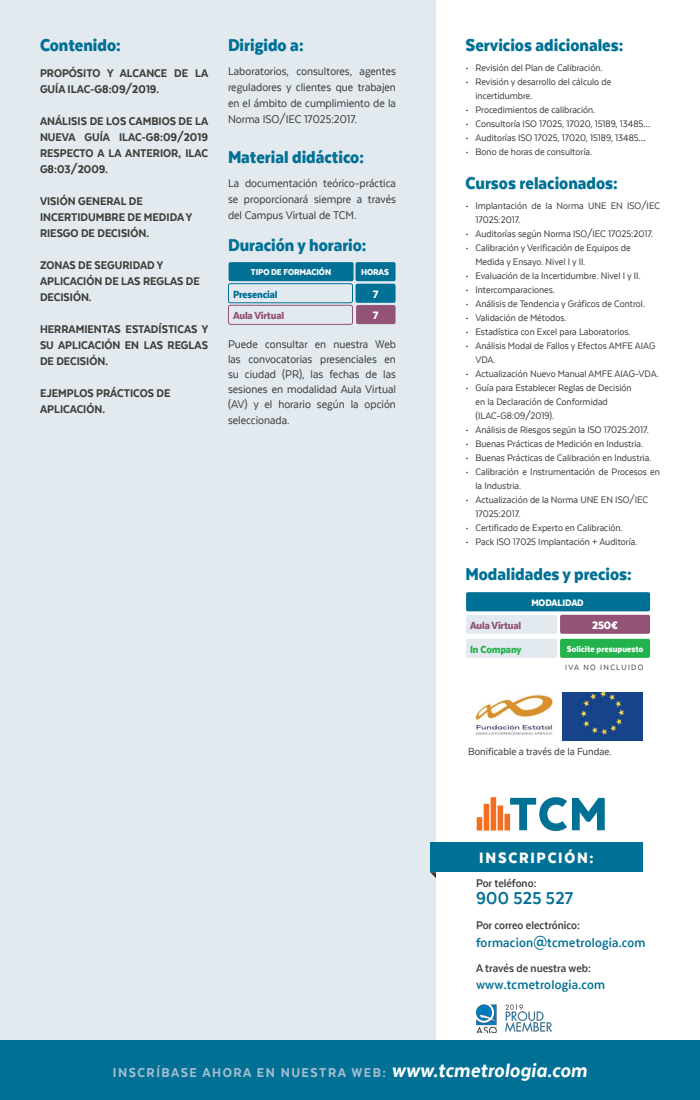
<style>
.page{position:relative;width:700px;height:1100px;background:#fff}
.page>*{position:absolute;margin:0;border:0;box-sizing:border-box;transform-origin:0 0}
.t1{font:900 20px "Texta Narrow";color:#007095}
.t2{font:700 20px "Texta Narrow";letter-spacing:.015em;color:#007095}
.t3{font:900 17.5px "Texta Narrow";letter-spacing:.1em;color:#fff}
.t4{font:800 15px "Texta Narrow";letter-spacing:.1em;color:#a5bccf}
.t5{font:700 15px "Texta Narrow";letter-spacing:.015em;color:#007095}
.t6{font:13px/16px "Texta Narrow";color:#3e3d39;text-align:justify}
.t7{font:800 13px/16px "Texta Narrow";color:#3e3d39}
.t8{font:700 13px "Texta Narrow";color:#3e3d39}
.t9{font:900 12.5px "Texta Narrow";color:#fff}
.t10{font:12px "Texta Narrow";color:#3e3d39}
.t11{font:900 12px "Texta Narrow";letter-spacing:-.01em;color:#925376}
.t12{font:900 12px "Texta Narrow";letter-spacing:-.01em;color:#007095}
.t13{font:900 12px "Texta Narrow";letter-spacing:-.01em;color:#23b24b}
.t14{font:11px/14px "Texta Narrow";color:#3e3d39}
.t15{font:900 11px "Texta Narrow";letter-spacing:-.01em;color:#fff}
.t16{font:900 10px "Texta Narrow";color:#fff}
.t17{font:9px "Texta Narrow";letter-spacing:.15em;color:#3e3d39}
.s1{font-style:italic;font-size:22.5px;color:#fff}
</style>
<div class="page">
<div style="left:0;top:0;width:436px;height:1100px;background:#e2e9ef"></div>
<div style="left:0;top:1040px;width:700px;height:60px;background:#007095"></div>
<img style="left:563px;top:692px;width:79px;height:49px">
<img style="left:475px;top:694px;width:78px;height:41px">
<div style="left:430px;top:842px;width:213px;height:30px;background:#007095"></div>
<svg style="left:430px;top:872px;width:6px;height:6px"></svg>
<svg style="left:477px;top:797px;width:128px;height:34px"></svg>
<div style="left:466px;top:615px;width:91px;height:19px;background:#e2e9ef;border-radius:2px"></div>
<div style="left:560px;top:615px;width:90px;height:19px;background:#925376;border-radius:2px"></div>
<div style="left:560px;top:639px;width:90px;height:19px;background:#23b24b;border-radius:2px"></div>
<div style="left:466px;top:639px;width:91px;height:19px;background:#e2e9ef;border-radius:2px"></div>
<div style="left:466px;top:592px;width:184px;height:19px;background:#007095;border-radius:2px"></div>
<img style="left:476px;top:1004px;width:76px;height:29px">
<div style="left:229px;top:262px;width:125px;height:19px;background:#007095;border-radius:2px"></div>
<div style="left:356px;top:262px;width:40px;height:19px;background:#007095;border-radius:2px"></div>
<div style="left:356px;top:284px;width:40px;height:19px;background:#007095;border-radius:2px"></div>
<div style="left:228px;top:283px;width:125px;height:20px;border:1px solid #007095;border-radius:2px"></div>
<div style="left:356px;top:305px;width:40px;height:19px;background:#925376;border-radius:2px"></div>
<div style="left:228px;top:305px;width:125px;height:20px;border:1px solid #925376;border-radius:2px"></div>
<p class="t1" style="left:40px;top:34px;width:82px">Contenido:</p>
<p class="t7" style="left:40px;top:64px;width:170px">PROPÓSITO Y ALCANCE DE LA<br>GUÍA ILAC-G8:09/2019.</p>
<p class="t7" style="left:40px;top:112px;width:170px;text-align:justify">ANÁLISIS DE LOS CAMBIOS DE LA NUEVA GUÍA ILAC-G8:09/2019<br>RESPECTO A LA ANTERIOR, ILAC G8:03/2009.</p>
<p class="t7" style="left:40px;top:193px;width:154px">VISIÓN GENERAL DE<br>INCERTIDUMBRE DE MEDIDA Y<br>RIESGO DE DECISIÓN.</p>
<p class="t7" style="left:40px;top:257px;width:161px">ZONAS DE SEGURIDAD Y<br>APLICACIÓN DE LAS REGLAS DE<br>DECISIÓN.</p>
<p class="t7" style="left:40px;top:321px;width:170px;text-align:justify">HERRAMIENTAS ESTADÍSTICAS Y SU APLICACIÓN EN LAS REGLAS DE DECISIÓN.</p>
<p class="t7" style="left:40px;top:385px;width:132px">EJEMPLOS PRÁCTICOS DE<br>APLICACIÓN.</p>
<p class="t1" style="left:228px;top:34px;width:77px">Dirigido a:</p>
<p class="t6" style="left:228px;top:63px;width:170px">Laboratorios, consultores, agentes reguladores y clientes que trabajen en el ámbito de cumplimiento de la Norma ISO/IEC 17025:2017.</p>
<p class="t1" style="left:228px;top:146px;width:138px">Material didáctico:</p>
<p class="t6" style="left:228px;top:175px;width:170px">La documentación teórico-práctica se proporcionará siempre a través del Campus Virtual de TCM.</p>
<p class="t1" style="left:228px;top:234px;width:140px">Duración y horario:</p>
<p class="t16" style="left:251px;top:267px;width:82px">TIPO DE FORMACIÓN</p>
<p class="t16" style="left:361px;top:267px;width:29px">HORAS</p>
<p class="t12" style="left:233px;top:288px;width:46px">Presencial</p>
<p class="t9" style="left:373px;top:288px;width:7px">7</p>
<p class="t11" style="left:233px;top:309px;width:53px">Aula Virtual</p>
<p class="t9" style="left:373px;top:309px;width:7px">7</p>
<p class="t6" style="left:228px;top:336px;width:170px;line-height:15.2px">Puede consultar en nuestra Web las convocatorias presenciales en su ciudad (PR), las fechas de las sesiones en modalidad Aula Virtual (AV) y el horario según la opción seleccionada.</p>
<p class="t1" style="left:466px;top:34px;width:159px">Servicios adicionales:</p>
<p class="t14" style="left:466px;top:60px;width:139px">• Revisión del Plan de Calibración.</p>
<p class="t14" style="left:476px;top:74px;width:137px;text-indent:-10px">• Revisión y desarrollo del cálculo de incertidumbre.</p>
<p class="t14" style="left:466px;top:102px;width:131px">• Procedimientos de calibración.</p>
<p class="t14" style="left:466px;top:116px;width:187px">• Consultoría ISO 17025, 17020, 15189, 13485…</p>
<p class="t14" style="left:466px;top:130px;width:182px">• Auditorías ISO 17025, 17020, 15189, 13485…</p>
<p class="t14" style="left:466px;top:144px;width:128px">• Bono de horas de consultoría.</p>
<p class="t1" style="left:466px;top:172px;width:154px">Cursos relacionados:</p>
<p class="t14" style="left:476px;top:198px;width:186px;text-indent:-10px">• Implantación de la Norma UNE EN ISO/IEC<br>17025:2017.</p>
<p class="t14" style="left:466px;top:226px;width:189px">• Auditorías según Norma ISO/IEC 17025:2017.</p>
<p class="t14" style="left:476px;top:240px;width:157px;text-indent:-10px">• Calibración y Verificación de Equipos de<br>Medida y Ensayo. Nivel I y II.</p>
<p class="t14" style="left:466px;top:268px;width:176px">• Evaluación de la Incertidumbre. Nivel I y II.</p>
<p class="t14" style="left:466px;top:282px;width:91px">• Intercomparaciones.</p>
<p class="t14" style="left:466px;top:296px;width:181px">• Análisis de Tendencia y Gráficos de Control.</p>
<p class="t14" style="left:466px;top:310px;width:103px">• Validación de Métodos.</p>
<p class="t14" style="left:466px;top:324px;width:167px">• Estadística con Excel para Laboratorios.</p>
<p class="t14" style="left:476px;top:338px;width:181px;text-indent:-10px">• Análisis Modal de Fallos y Efectos AMFE AIAG<br>VDA.</p>
<p class="t14" style="left:466px;top:366px;width:195px">• Actualización Nuevo Manual AMFE AIAG-VDA.</p>
<p class="t14" style="left:476px;top:380px;width:158px;text-indent:-10px">• Guía para Establecer Reglas de Decisión en la Declaración de Conformidad (ILAC-G8:09/2019).</p>
<p class="t14" style="left:466px;top:422px;width:185px">• Análisis de Riesgos según la ISO 17025:2017.</p>
<p class="t14" style="left:466px;top:436px;width:179px">• Buenas Prácticas de Medición en Industria.</p>
<p class="t14" style="left:466px;top:450px;width:187px">• Buenas Prácticas de Calibración en Industria.</p>
<p class="t14" style="left:476px;top:464px;width:186px;text-indent:-10px">• Calibración e Instrumentación de Procesos en la Industria.</p>
<p class="t14" style="left:476px;top:492px;width:174px;text-indent:-10px">• Actualización de la Norma UNE EN ISO/IEC<br>17025:2017.</p>
<p class="t14" style="left:466px;top:520px;width:159px">• Certificado de Experto en Calibración.</p>
<p class="t14" style="left:466px;top:534px;width:174px">• Pack ISO 17025 Implantación + Auditoría.</p>
<p class="t1" style="left:466px;top:563px;width:168px">Modalidades y precios:</p>
<p class="t15" style="left:531px;top:597px;width:54px">MODALIDAD</p>
<p class="t11" style="left:470px;top:619px;width:53px">Aula Virtual</p>
<p class="t9" style="left:592px;top:619px;width:28px">250€</p>
<p class="t13" style="left:470px;top:643px;width:53px">In Company</p>
<p class="t16" style="left:567px;top:644px;width:78px">Solicite presupuesto</p>
<p class="t17" style="left:565px;top:663px;width:80px">IVA NO INCLUIDO</p>
<p class="t10" style="left:468px;top:745px;width:145px">Bonificable a través de la Fundae.</p>
<p class="t3" style="left:479px;top:849px;width:116px">INSCRIPCIÓN:</p>
<p class="t8" style="left:476px;top:876px;width:62px">Por teléfono:</p>
<p class="t2" style="left:476px;top:888px;width:99px">900 525 527</p>
<p class="t8" style="left:476px;top:919px;width:105px">Por correo electrónico:</p>
<p class="t5" style="left:476px;top:935px;width:171px">formacion@tcmetrologia.com</p>
<p class="t8" style="left:476px;top:961px;width:116px">A través de nuestra web:</p>
<p class="t5" style="left:476px;top:977px;width:131px">www.tcmetrologia.com</p>
<p class="t4" style="left:113px;top:1064px;width:476px">INSCRÍBASE AHORA EN NUESTRA WEB: <span class="s1">www.tcmetrologia.com</span></p>
</div>
